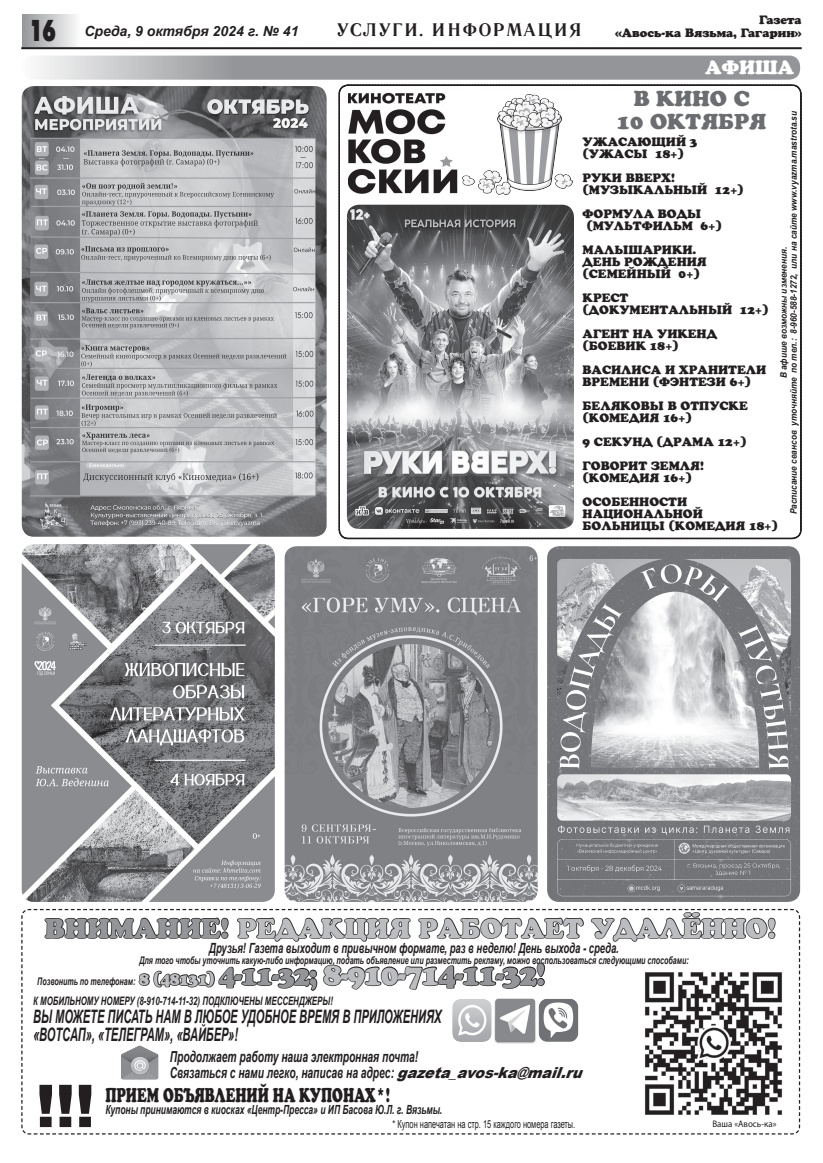
<style>
.page{position:relative;width:823px;height:1163px;background:#fff}
.page>*{position:absolute;margin:0;border:0;box-sizing:border-box;transform-origin:0 0}
.основной{font:900 59px "Arial";color:#231f20}
.t1{font:30px "Futuris Extra C Bold";color:#231f20;scale:.67 1}
.основной-2{font:27px "AG Crown Style";color:#bcbdc0}
.основной-3{font:21.2px "AG Crown Style";color:#6c6d70}
.Основной{font:19.6px "AG Crown Style";color:#231f20;scale:.67 1}
.основной-4{font:19px "AG Crown Style";color:#fff}
.t2{font:italic 700 18.6px "Arial";color:#231f20;scale:.6 1}
.t3{font:700 18px "Literaturnaya";color:#231f20}
.Основной-2{font:italic 700 15.2px "Arial";color:#231f20;scale:.67 1}
.Основной-3{font:italic 700 14px "Arial";color:#231f20;scale:.67 1}
.Основной-4{font:italic 700 14px "Arial";color:#231f20}
.Основной-5{font:italic 700 12.6px "Arial";color:#231f20;scale:.67 1}
.основной-5{font:12px/12px "AG Crown Style";color:#231f20}
.t4{font:italic 700 11.7px "Arial";color:#231f20;scale:.67 1}
.t5{font:11px "Arial";color:#231f20;scale:.67 1}
.Основной-6{font:italic 700 10.5px "Arial";color:#231f20;scale:.67 1}
.Основной-7{font:9.5px "Myriad Pro";color:#231f20;scale:.94 1}
.основной-6{font:italic 700 9px "Arial";color:#231f20;scale:.91 1}
.s1{color:#939598}
.s2{font-family:"AG Crown Style";font-weight:400;font-style:normal;font-size:16.7px;color:#bcbdc0}
.s3{font-family:"AG Crown Style";font-weight:400;font-style:normal;font-size:27.6px;color:#939598}
.s4{font-family:"AG Crown Style";font-weight:400;font-style:normal;font-size:30px;color:#bcbdc0}
.s5{font-family:"AG Crown Style";font-weight:400;font-style:normal;font-size:30px;color:#939598}
.s6{font-weight:900}
</style>
<div class="page">
<div style="left:22px;top:15px;width:57px;height:33px;background:linear-gradient(to right,#95979a,#f9f9fa)"></div>
<hr style="left:21px;top:47px;width:780px;height:2px;background:#231f20">
<svg style="left:22px;top:56px;width:777px;height:24px;background:#a2a4a6"></svg>
<img style="left:284px;top:546px;width:253px;height:355px">
<img style="left:22px;top:544px;width:253px;height:357px">
<img style="left:22px;top:86px;width:304px;height:450px">
<img style="left:547px;top:546px;width:252px;height:355px">
<svg style="left:338px;top:84px;width:463px;height:455px"></svg>
<img style="left:348px;top:92px;width:111px;height:103px">
<img style="left:347px;top:205px;width:226px;height:324px">
<svg style="left:21px;top:908px;width:779px;height:226px"></svg>
<img style="left:641px;top:967px;width:144px;height:152px">
<img style="left:120px;top:1043px;width:40px;height:38px">
<p class="t1" style="left:29px;top:14px;width:42px">16</p>
<p class="Основной-4" style="left:84px;top:22px;width:215px">Среда, 9 октября 2024 г. № 41</p>
<p class="t3" style="left:335px;top:19px;width:248px">УСЛУГИ. ИНФОРМАЦИЯ</p>
<p class="основной-5" style="left:758px;top:14px;width:44px">Газета</p>
<p class="основной-5" style="left:614px;top:26px;width:188px">«Авось-ка Вязьма, Гагарин»</p>
<p class="основной-4" style="left:704px;top:56px;width:90px">АФИША</p>
<p class="основной-3" style="left:633px;top:87px;width:117px">В КИНО С</p>
<p class="основной-3" style="left:616px;top:109px;width:151px">10 ОКТЯБРЯ</p>
<p class="основной-6" style="left:787px;top:514px;width:445px;rotate:-90deg">Расписание сеансов уточняйте по тел.: 8-960-588-1272, или на сайте www.vyazma.mastrota.su</p>
<p class="основной-5" style="left:582px;top:135px;width:116px">УЖАСАЮЩИЙ 3</p>
<p class="основной-5" style="left:582px;top:147px;width:103px">(УЖАСЫ 18+)</p>
<p class="основной-5" style="left:582px;top:171px;width:94px">РУКИ ВВЕРХ!</p>
<p class="основной-5" style="left:582px;top:183px;width:163px">(МУЗЫКАЛЬНЫЙ 12+)</p>
<p class="основной-5" style="left:582px;top:207px;width:120px">ФОРМУЛА ВОДЫ</p>
<p class="основной-5" style="left:586px;top:219px;width:137px">(МУЛЬТФИЛЬМ 6+)</p>
<p class="основной-5" style="left:582px;top:243px;width:115px">МАЛЫШАРИКИ.</p>
<p class="основной-5" style="left:582px;top:255px;width:125px">ДЕНЬ РОЖДЕНИЯ</p>
<p class="основной-5" style="left:582px;top:267px;width:119px">(СЕМЕЙНЫЙ 0+)</p>
<p class="основной-5" style="left:582px;top:291px;width:47px">КРЕСТ</p>
<p class="основной-5" style="left:582px;top:303px;width:187px">(ДОКУМЕНТАЛЬНЫЙ 12+)</p>
<p class="основной-5" style="left:582px;top:327px;width:136px">АГЕНТ НА УИКЕНД</p>
<p class="основной-5" style="left:582px;top:339px;width:98px">(БОЕВИК 18+)</p>
<p class="основной-5" style="left:582px;top:363px;width:185px">ВАСИЛИСА И ХРАНИТЕЛИ<br>ВРЕМЕНИ (ФЭНТЕЗИ 6+)</p>
<p class="основной-5" style="left:582px;top:399px;width:166px">БЕЛЯКОВЫ В ОТПУСКЕ (КОМЕДИЯ 16+)</p>
<p class="основной-5" style="left:582px;top:435px;width:165px">9 СЕКУНД (ДРАМА 12+)</p>
<p class="основной-5" style="left:582px;top:459px;width:123px">ГОВОРИТ ЗЕМЛЯ!</p>
<p class="основной-5" style="left:582px;top:471px;width:111px">(КОМЕДИЯ 16+)</p>
<p class="основной-5" style="left:582px;top:495px;width:122px">ОСОБЕННОСТИ<br>НАЦИОНАЛЬНОЙ</p>
<p class="основной-5" style="left:582px;top:519px;width:197px">БОЛЬНИЦЫ (КОМЕДИЯ 18+)</p>
<p class="основной-6" style="left:777px;top:378px;width:146px;rotate:-90deg">В афише возможны изменения.</p>
<p class="основной-2" style="left:45px;top:912px;width:732px"><span class="s1">ВНИМАНИЕ!</span> РЕДАКЦИЯ РАБОТАЕТ УДАЛЁННО!</p>
<p class="Основной-3" style="left:209px;top:938px;width:612px">Друзья! Газета выходит в привычном формате, раз в неделю! День выхода - среда.</p>
<p class="Основной-6" style="left:139px;top:952px;width:820px">Для того чтобы уточнить какую-либо информацию, подать объявление или разместить рекламу, можно воспользоваться следующими способами:</p>
<p class="Основной-6" style="left:37px;top:974px;width:759px">Позвонить по телефонам: <span class="s2">8 (48131)</span> <span class="s3">4-11-32;</span> <span class="s4">8-910-71</span><span class="s5">4-11-32!</span></p>
<p class="t4" style="left:33px;top:993px;width:449px">К МОБИЛЬНОМУ НОМЕРУ (8-910-714-11-32) ПОДКЛЮЧЕНЫ МЕССЕНДЖЕРЫ!</p>
<p class="t2" style="left:33px;top:1004px;width:681px">ВЫ МОЖЕТЕ ПИСАТЬ НАМ В ЛЮБОЕ УДОБНОЕ ВРЕМЯ В ПРИЛОЖЕНИЯХ</p>
<p class="t2" style="left:33px;top:1022px;width:343px">«ВОТСАП», «ТЕЛЕГРАМ», «ВАЙБЕР»!</p>
<p class="основной" style="left:36px;top:1062px;width:60px">!!!</p>
<p class="Основной-2" style="left:170px;top:1047px;width:372px">Продолжает работу наша электронная почта!</p>
<p class="Основной-2" style="left:170px;top:1062px;width:627px">Связаться с нами легко, написав на адрес: <span class="s6">gazeta_avos-ka@mail.ru</span></p>
<p class="Основной" style="left:105px;top:1083px;width:426px">ПРИЕМ ОБЪЯВЛЕНИЙ НА КУПОНАХ*!</p>
<p class="Основной-5" style="left:105px;top:1101px;width:504px">Купоны принимаются в киосках «Центр-Пресса» и ИП Басова Ю.Л. г. Вязьмы.</p>
<p class="t5" style="left:392px;top:1116px;width:274px">* Купон напечатан на стр. 15 каждого номера газеты.</p>
<p class="Основной-7" style="left:712px;top:1117px;width:70px">Ваша «Авось-ка»</p>
</div>
